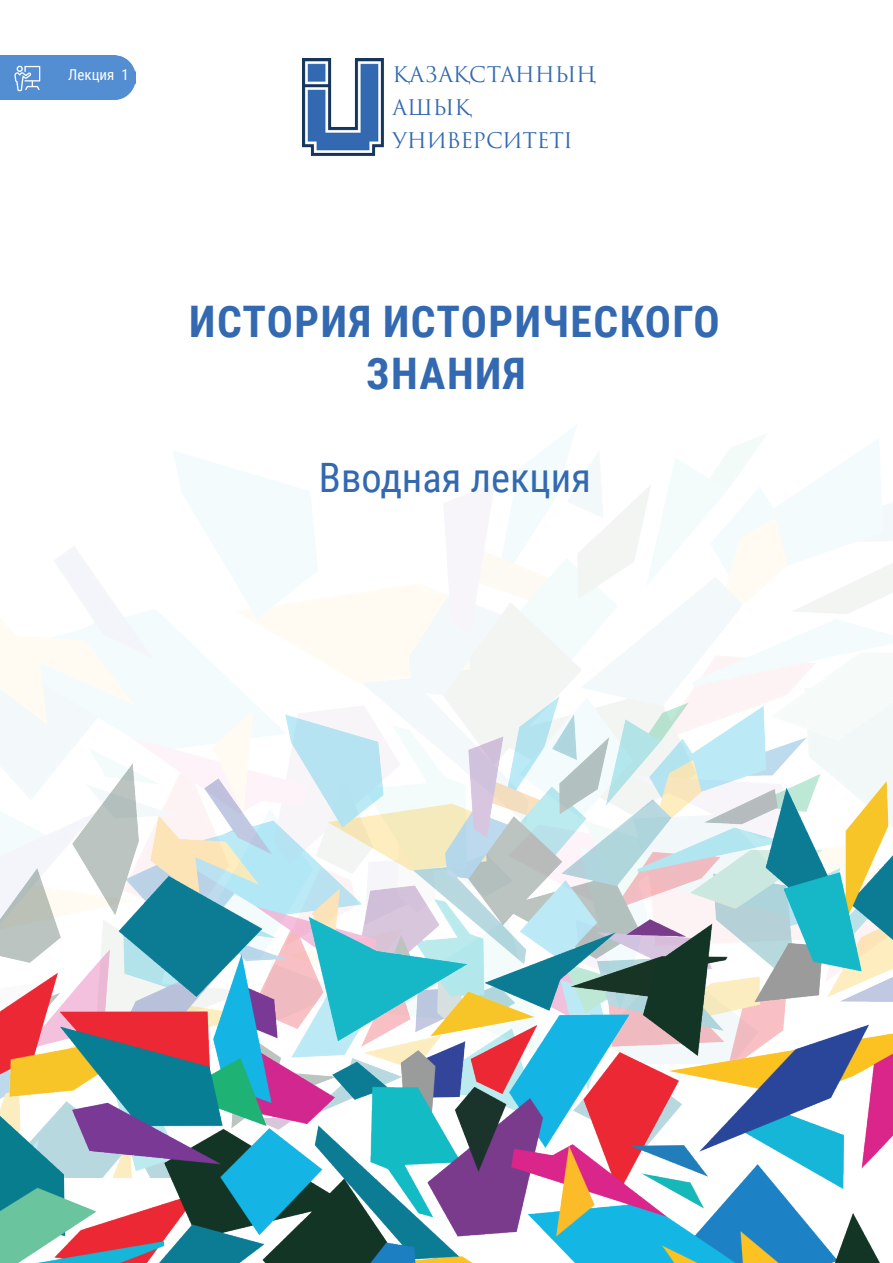
<style>
.page{position:relative;width:893px;height:1263px;background:#fff}
.page>*{position:absolute;margin:0;border:0;box-sizing:border-box;transform-origin:0 0}
.t1{font:700 43.5px/52.2px "Roboto Condensed";letter-spacing:.035em;color:#3269b1;text-align:center}
.t2{font:40.5px "Roboto Condensed";color:#3269b1}
.t3{font:21px "Trajan Pro 3";letter-spacing:-.01em;color:#3269b1}
.t4{font:15px "Roboto Condensed";color:#fff}
</style>
<div class="page">
<img style="left:0;top:425px;width:893px;height:638px">
<img style="left:302px;top:58px;width:82px;height:98px">
<img style="left:0;top:696px;width:892px;height:33px">
<img style="left:0;top:729px;width:892px;height:534px">
<div style="left:0;top:55px;width:136px;height:45px;background:#538dd2"></div>
<svg style="left:14px;top:66px;width:26px;height:25px"></svg>
<p class="t4" style="left:68px;top:64px;width:62px">Лекция 1</p>
<p class="t3" style="left:393px;top:60px;width:205px">ҚАЗАҚСТАННЫҢ</p>
<p class="t3" style="left:393px;top:93px;width:80px">АШЫҚ</p>
<p class="t3" style="left:393px;top:126px;width:182px">УНИВЕРСИТЕТІ</p>
<p class="t1" style="left:189px;top:294px;width:532px">ИСТОРИЯ ИСТОРИЧЕСКОГО<br>ЗНАНИЯ</p>
<p class="t2" style="left:319px;top:449px;width:273px">Вводная лекция</p>
</div>
